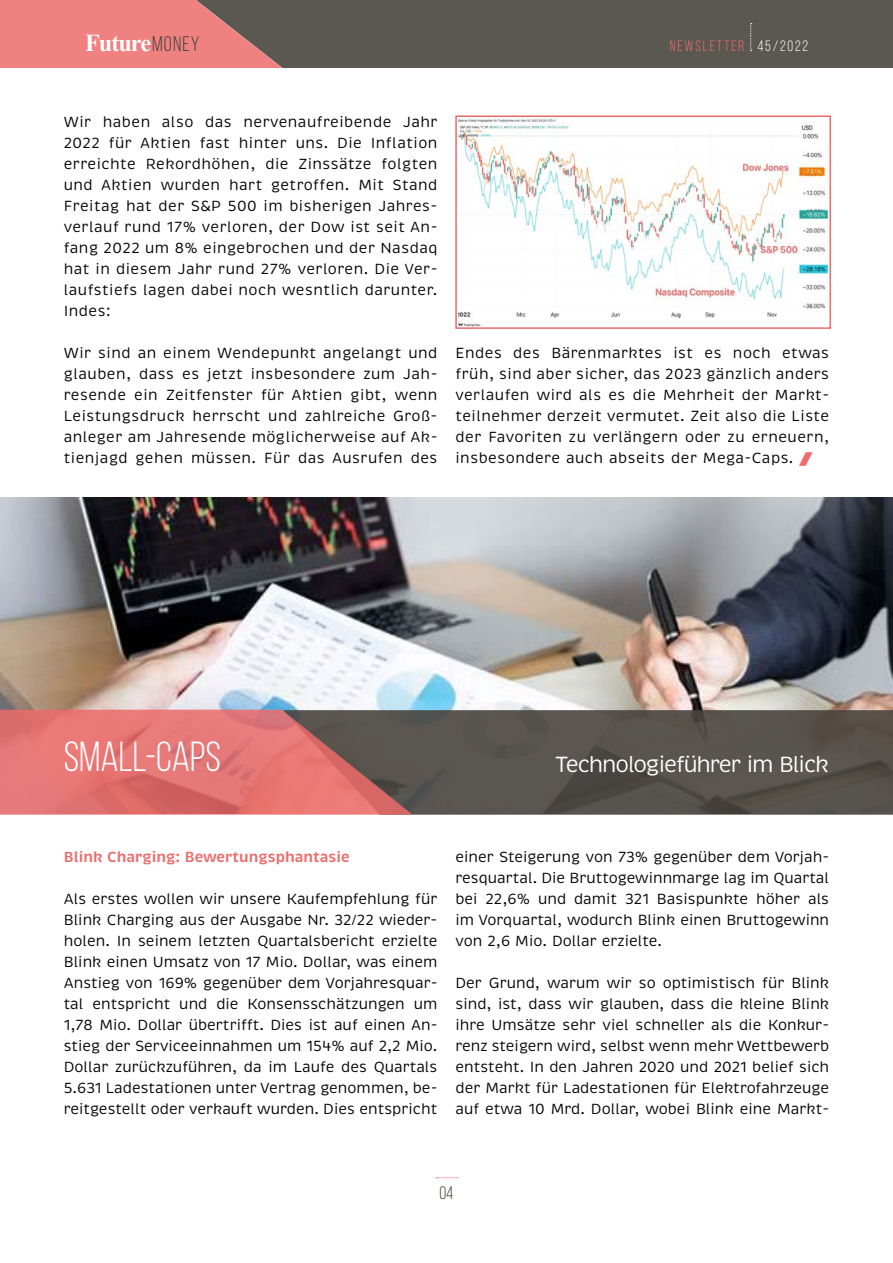
<style>
.page{position:relative;width:893px;height:1263px;background:#fff}
.page>*{position:absolute;margin:0;border:0;box-sizing:border-box;transform-origin:0 0}
.t1{font:42px "Bebas Neue";color:#fff}
.t2{font:700 24.3px "Times New Roman";letter-spacing:-.04em;color:#fff}
.t3{font:22.5px "Brevia";letter-spacing:-.05em;color:#fff}
.t4{font:18px "Bebas Neue";color:#49443e}
.t5{font:15px/21px "Brevia";color:#000;text-align:justify}
.t6{font:600 15px "Brevia";color:#ed6b6a}
.t7{font:15px "Bebas Neue";letter-spacing:.12em;color:#ed6b6a}
.s1{font-family:"Bebas Neue";font-weight:400;font-size:21px;color:#49443e}
.s2{color:#fff}
</style>
<div class="page">
<svg style="left:436px;top:1177px;width:22px;height:1px"></svg>
<div style="left:282px;top:0;width:611px;height:68px;background:#5b5751"></div>
<svg style="left:0;top:0;width:282px;height:68px;background:#d87a79"></svg>
<svg style="left:750px;top:23px;width:2px;height:28px"></svg>
<img style="left:458px;top:118px;width:370px;height:208px">
<div style="left:455px;top:115px;width:376px;height:214px;border:2px solid #ed6b6a"></div>
<img style="left:0;top:497px;width:893px;height:213px">
<svg style="left:412px;top:710px;width:481px;height:105px;background:#57524d"></svg>
<svg style="left:0;top:710px;width:412px;height:105px;background:#ce6f6e"></svg>
<h2 class="t2" style="left:85px;top:26px;width:116px">Future<span class="s1">MONEY</span></h2>
<p class="t7" style="left:670px;top:37px;width:140px">NEWSLETTER <span class="s2">45/2022</span></p>
<p class="t5" style="left:64px;top:112px;width:375px">Wir haben also das nervenaufreibende Jahr 2022 für Aktien fast hinter uns. Die Inflation erreichte Rekordhöhen, die Zinssätze folgten und Aktien wurden hart getroffen. Mit Stand Freitag hat der S&amp;P 500 im bisherigen Jahres&shy;verlauf rund 17% verloren, der Dow ist seit An&shy;fang 2022 um 8% eingebrochen und der Nasdaq hat in diesem Jahr rund 27% verloren. Die Ver&shy;laufstiefs lagen dabei noch wesntlich darunter.<br>Indes:</p>
<p class="t5" style="left:64px;top:343px;width:375px">Wir sind an einem Wendepunkt angelangt und glauben, dass es jetzt insbesondere zum Jah&shy;resende ein Zeitfenster für Aktien gibt, wenn Leistungsdruck herrscht und zahlreiche Groß&shy;anleger am Jahresende möglicherweise auf Ak&shy;tienjagd gehen müssen. Für das Ausrufen des</p>
<p class="t5" style="left:455px;top:343px;width:375px">Endes des Bärenmarktes ist es noch etwas früh, sind aber sicher, das 2023 gänzlich anders verlaufen wird als es die Mehrheit der Markt&shy;teilnehmer derzeit vermutet. Zeit also die Liste der Favoriten zu verlängern oder zu erneuern, insbesondere auch abseits der Mega-Caps.</p>
<h1 class="t1" style="left:64px;top:734px;width:159px">SMALL-CAPS</h1>
<h3 class="t3" style="left:555px;top:750px;width:276px">Technologieführer im Blick</h3>
<p class="t6" style="left:64px;top:848px;width:288px">Blink Charging: Bewertungsphantasie</p>
<p class="t5" style="left:64px;top:889px;width:375px">Als erstes wollen wir unsere Kaufempfehlung für Blink Charging aus der Ausgabe Nr. 32/22 wieder&shy;holen. In seinem letzten Quartalsbericht erzielte Blink einen Umsatz von 17 Mio. Dollar, was einem Anstieg von 169% gegenüber dem Vorjahresquar&shy;tal entspricht und die Konsensschätzungen um 1,78 Mio. Dollar übertrifft. Dies ist auf einen An&shy;stieg der Serviceeinnahmen um 154% auf 2,2 Mio.<br>Dollar zurückzuführen, da im Laufe des Quartals 5.631 Ladestationen unter Vertrag genommen, be&shy;reitgestellt oder verkauft wurden. Dies entspricht</p>
<p class="t5" style="left:455px;top:847px;width:375px">einer Steigerung von 73% gegenüber dem Vorjah&shy;resquartal. Die Bruttogewinnmarge lag im Quartal bei 22,6% und damit 321 Basispunkte höher als im Vorquartal, wodurch Blink einen Bruttogewinn von 2,6 Mio. Dollar erzielte.</p>
<p class="t5" style="left:455px;top:973px;width:375px">Der Grund, warum wir so optimistisch für Blink sind, ist, dass wir glauben, dass die kleine Blink ihre Umsätze sehr viel schneller als die Konkur&shy;renz steigern wird, selbst wenn mehr Wettbewerb entsteht. In den Jahren 2020 und 2021 belief sich der Markt für Ladestationen für Elektrofahrzeuge auf etwa 10 Mrd. Dollar, wobei Blink eine Markt-</p>
<p class="t4" style="left:439px;top:1183px;width:16px">04</p>
</div>
